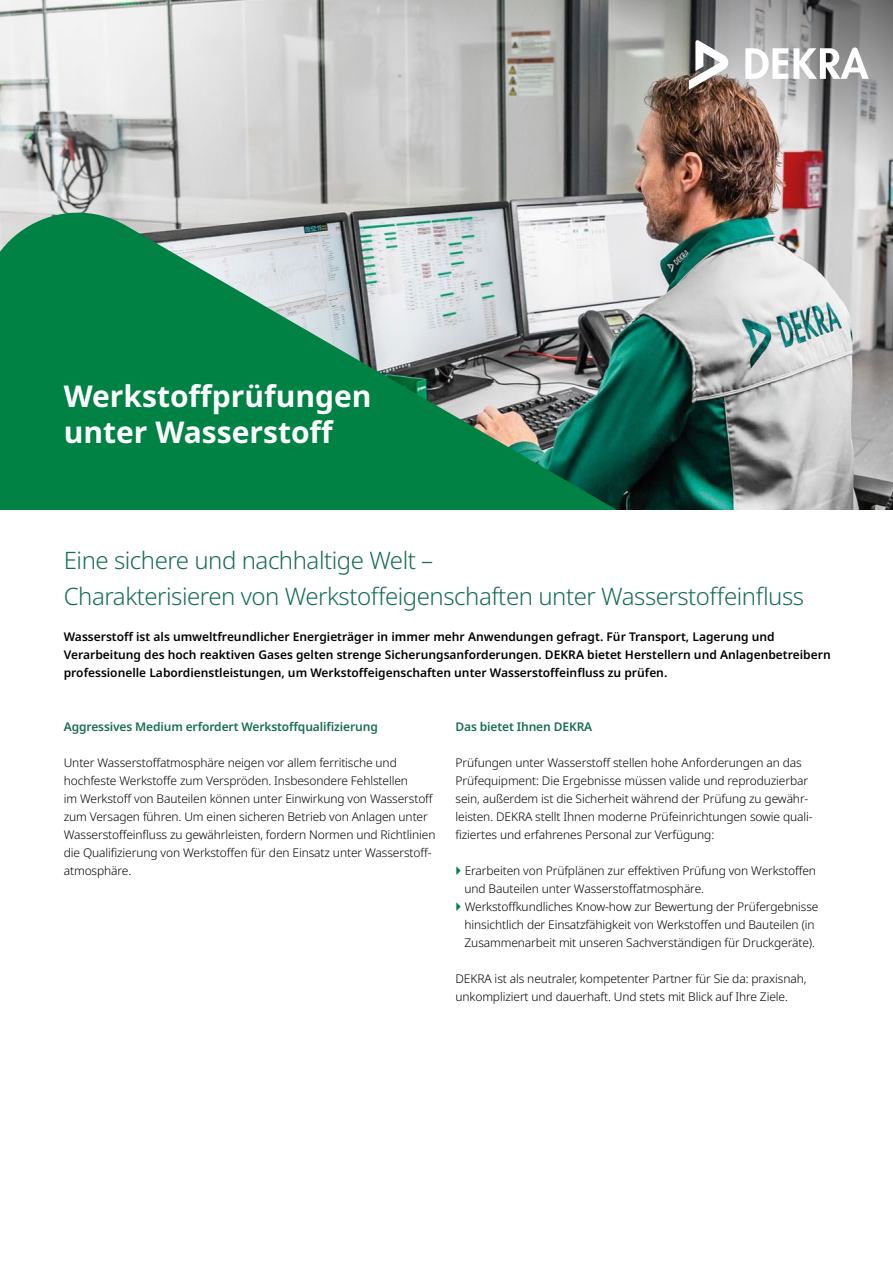
<style>
.page{position:relative;width:893px;height:1263px;background:#fff}
.page>*{position:absolute;margin:0;border:0;box-sizing:border-box;transform-origin:0 0}
.t1{font:700 30px/36px "Noto Sans";color:#fff}
.t2{font:300 24px/36px "Noto Sans";letter-spacing:-.02em;color:#176e54}
.t3{font:300 12px/18px "Noto Sans";letter-spacing:-.01em;color:#000}
.t4{font:600 12px/18px "Noto Sans";color:#000}
.t5{font:600 12px "Noto Sans";letter-spacing:-.01em;color:#176e54}
</style>
<div class="page">
<img style="left:0;top:0;width:893px;height:510px">
<svg style="left:0;top:188px;width:692px;height:322px;background:#3d8e6a"></svg>
<img style="left:323px;top:0;width:570px;height:275px">
<svg style="left:745px;top:47px;width:124px;height:32px"></svg>
<svg style="left:689px;top:40px;width:39px;height:50px"></svg>
<h1 class="t1" style="left:64px;top:378px;width:309px">Werkstoffprüfungen unter Wasserstoff</h1>
<h2 class="t2" style="left:64px;top:542px;width:742px">Eine sichere und nachhaltige Welt –<br>Charakterisieren von Werkstoffeigenschaften unter Wasserstoffeinfluss</h2>
<p class="t4" style="left:64px;top:628px;width:768px">Wasserstoff ist als umweltfreundlicher Energieträger in immer mehr Anwendungen gefragt. Für Transport, Lagerung und<br>Verarbeitung des hoch reaktiven Gases gelten strenge Sicherungsanforderungen. DEKRA bietet Herstellern und Anlagenbetreibern professionelle Labordienstleistungen, um Werkstoffeigenschaften unter Wasserstoffeinfluss zu prüfen.</p>
<p class="t5" style="left:64px;top:720px;width:316px">Aggressives Medium erfordert Werkstoffqualifizierung</p>
<p class="t3" style="left:64px;top:754px;width:373px">Unter Wasserstoffatmosphäre neigen vor allem ferritische und hochfeste Werkstoffe zum Verspröden. Insbesondere Fehlstellen<br>im Werkstoff von Bauteilen können unter Einwirkung von Wasserstoff zum Versagen führen. Um einen sicheren Betrieb von Anlagen unter Wasserstoffeinfluss zu gewährleisten, fordern Normen und Richtlinien die Qualifizierung von Werkstoffen für den Einsatz unter Wasserstoff&shy;atmosphäre.</p>
<p class="t5" style="left:455px;top:720px;width:138px">Das bietet Ihnen DEKRA</p>
<p class="t3" style="left:455px;top:754px;width:359px">Prüfungen unter Wasserstoff stellen hohe Anforderungen an das Prüfequipment: Die Ergebnisse müssen valide und reproduzierbar sein, außerdem ist die Sicherheit während der Prüfung zu gewähr&shy;leisten. DEKRA stellt Ihnen moderne Prüfeinrichtungen sowie quali&shy;fiziertes und erfahrenes Personal zur Verfügung:</p>
<p class="t3" style="left:464px;top:862px;width:355px">Erarbeiten von Prüfplänen zur effektiven Prüfung von Werkstoffen und Bauteilen unter Wasserstoffatmosphäre.<br>Werkstoffkundliches Know-how zur Bewertung der Prüfergebnisse hinsichtlich der Einsatzfähigkeit von Werkstoffen und Bauteilen (in Zusammenarbeit mit unseren Sachverständigen für Druckgeräte).</p>
<p class="t3" style="left:455px;top:970px;width:352px">DEKRA ist als neutraler, kompetenter Partner für Sie da: praxisnah, unkompliziert und dauerhaft. Und stets mit Blick auf Ihre Ziele.</p>
</div>
